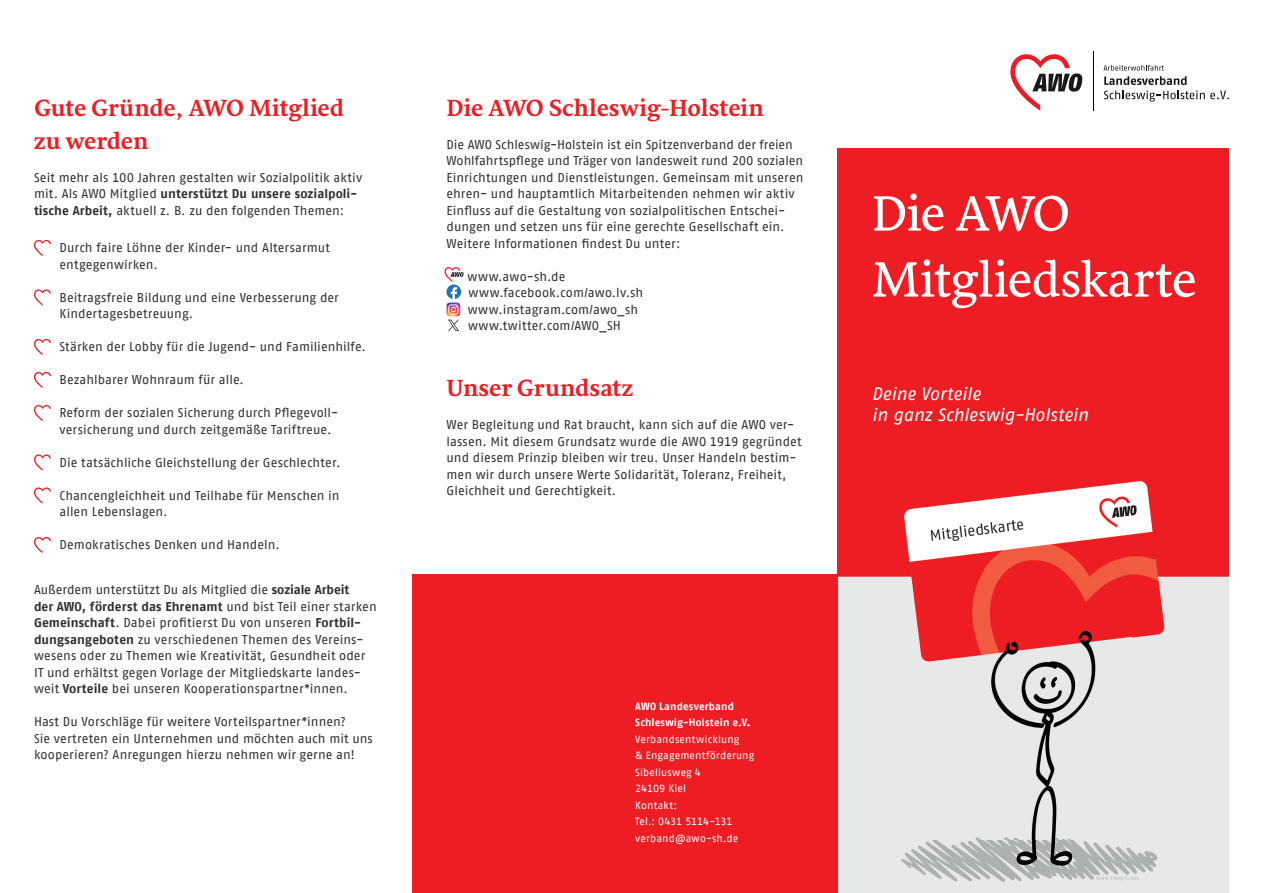
<style>
.page{position:relative;width:1263px;height:893px;background:#fff}
.page>*{position:absolute;margin:0;border:0;box-sizing:border-box;transform-origin:0 0}
.t1{font:51px/66px "Sirba";letter-spacing:-.005em;color:#fff}
.t2{font:700 24px/33px "Sirba";letter-spacing:-.005em;color:#ee1d23}
.t3{font:italic 18px/21.6px "AWO Fago Office";letter-spacing:-.01em;color:#fff}
.t4{font:12.75px/16.5px "AWO Fago Office";letter-spacing:.005em;color:#312f30}
.t5{font:10.5px/16.5px "AWO Fago Office";letter-spacing:.015em;color:#fff}
.t6{font:700 10.5px/16.5px "AWO Fago Office";letter-spacing:.015em;color:#fff}
.s1{font-weight:700}
</style>
<div class="page">
<div style="left:838px;top:148px;width:391px;height:431px;background:#ee1d23"></div>
<svg style="left:34px;top:240px;width:17px;height:16px"></svg>
<svg style="left:34px;top:289px;width:17px;height:17px"></svg>
<svg style="left:34px;top:339px;width:17px;height:16px"></svg>
<svg style="left:34px;top:372px;width:17px;height:16px"></svg>
<svg style="left:34px;top:405px;width:17px;height:16px"></svg>
<svg style="left:34px;top:454px;width:17px;height:17px"></svg>
<svg style="left:34px;top:487px;width:17px;height:17px"></svg>
<svg style="left:34px;top:537px;width:17px;height:16px"></svg>
<hr style="left:1093px;top:51px;width:1px;height:60px;background:#000001">
<svg style="left:1010px;top:54px;width:72px;height:57px"></svg>
<svg style="left:1103px;top:65px;width:126px;height:37px"></svg>
<img style="left:838px;top:481px;width:391px;height:412px">
<svg style="left:444px;top:267px;width:20px;height:64px"></svg>
<div style="left:412px;top:574px;width:426px;height:319px;background:#ee1d23"></div>
<h2 class="t2" style="left:34px;top:91px;width:312px">Gute Gründe, AWO Mitglied zu werden</h2>
<p class="t4" style="left:34px;top:169px;width:330px">Seit mehr als 100 Jahren gestalten wir Sozialpolitik aktiv mit. Als AWO Mitglied <span class="s1">unterstützt Du unsere sozialpoli&shy;tische Arbeit,</span> aktuell z. B. zu den folgenden Themen:</p>
<p class="t4" style="left:60px;top:239px;width:272px">Durch faire Löhne der Kinder- und Altersarmut entgegenwirken.</p>
<p class="t4" style="left:60px;top:289px;width:281px">Beitragsfreie Bildung und eine Verbesserung der<br>Kindertagesbetreuung.</p>
<p class="t4" style="left:60px;top:338px;width:308px">Stärken der Lobby für die Jugend- und Familienhilfe.</p>
<p class="t4" style="left:60px;top:371px;width:186px">Bezahlbarer Wohnraum für alle.</p>
<p class="t4" style="left:60px;top:404px;width:280px">Reform der sozialen Sicherung durch Pflegevoll&shy;versicherung und durch zeitgemäße Tariftreue.</p>
<p class="t4" style="left:60px;top:454px;width:282px">Die tatsächliche Gleichstellung der Geschlechter.</p>
<p class="t4" style="left:60px;top:487px;width:282px">Chancengleichheit und Teilhabe für Menschen in allen Lebenslagen.</p>
<p class="t4" style="left:60px;top:536px;width:222px">Demokratisches Denken und Handeln.</p>
<p class="t4" style="left:34px;top:581px;width:344px">Außerdem unterstützt Du als Mitglied die <span class="s1">soziale Arbeit<br>der AWO, förderst das Ehrenamt</span> und bist Teil einer starken <span class="s1">Gemeinschaft</span>. Dabei profitierst Du von unseren <span class="s1">Fortbil&shy;dungsangeboten</span> zu verschiedenen Themen des Vereins&shy;wesens oder zu Themen wie Kreativität, Gesundheit oder IT und erhältst gegen Vorlage der Mitgliedskarte landes&shy;weit <span class="s1">Vorteile</span> bei unseren Kooperationspartner*innen.</p>
<p class="t4" style="left:34px;top:713px;width:340px">Hast Du Vorschläge für weitere Vorteilspartner*innen?<br>Sie vertreten ein Unternehmen und möchten auch mit uns kooperieren? Anregungen hierzu nehmen wir gerne an!</p>
<h2 class="t2" style="left:446px;top:91px;width:319px">Die AWO Schleswig-Holstein</h2>
<p class="t4" style="left:446px;top:136px;width:358px">Die AWO Schleswig-Holstein ist ein Spitzenverband der freien Wohlfahrtspflege und Träger von landesweit rund 200 sozi alen Einrichtungen und Dienstleistungen. Gemeinsam mit unseren ehren- und hauptamtlich Mitarbeitenden nehmen wir aktiv Einfluss auf die Gestaltung von sozialpolitischen Entschei&shy;dungen und setzen uns für eine gerechte Gesellschaft ein.<br>Weitere Informationen findest Du unter:</p>
<p class="t4" style="left:467px;top:268px;width:177px">www.awo-sh.de www.facebook.com/awo.lv.sh www.instagram.com/awo_sh www.twitter.com/AWO_SH</p>
<h2 class="t2" style="left:446px;top:372px;width:188px">Unser Grundsatz</h2>
<p class="t4" style="left:446px;top:416px;width:357px">Wer Begleitung und Rat braucht, kann sich auf die AWO ver&shy;lassen. Mit diesem Grundsatz wurde die AWO 1919 gegründet und diesem Prinzip bleiben wir treu. Unser Handeln bestim&shy;men wir durch unsere Werte Solidarität, Toleranz, Freiheit, Gleichheit und Gerechtigkeit.</p>
<h1 class="t1" style="left:872px;top:182px;width:326px">Die AWO<br>Mitgliedskarte</h1>
<h3 class="t3" style="left:872px;top:382px;width:218px">Deine Vorteile<br>in ganz Schleswig-Holstein</h3>
<p class="t6" style="left:635px;top:697px;width:117px">AWO Landesverband<br>Schleswig-Holstein e.V.</p>
<p class="t5" style="left:635px;top:730px;width:120px">Verbandsentwicklung<br>&amp; Engagementförderung<br>Sibeliusweg 4<br>24109 Kiel<br>Kontakt:<br>Tel.: 0431 5114-131 verband@awo-sh.de</p>
</div>
